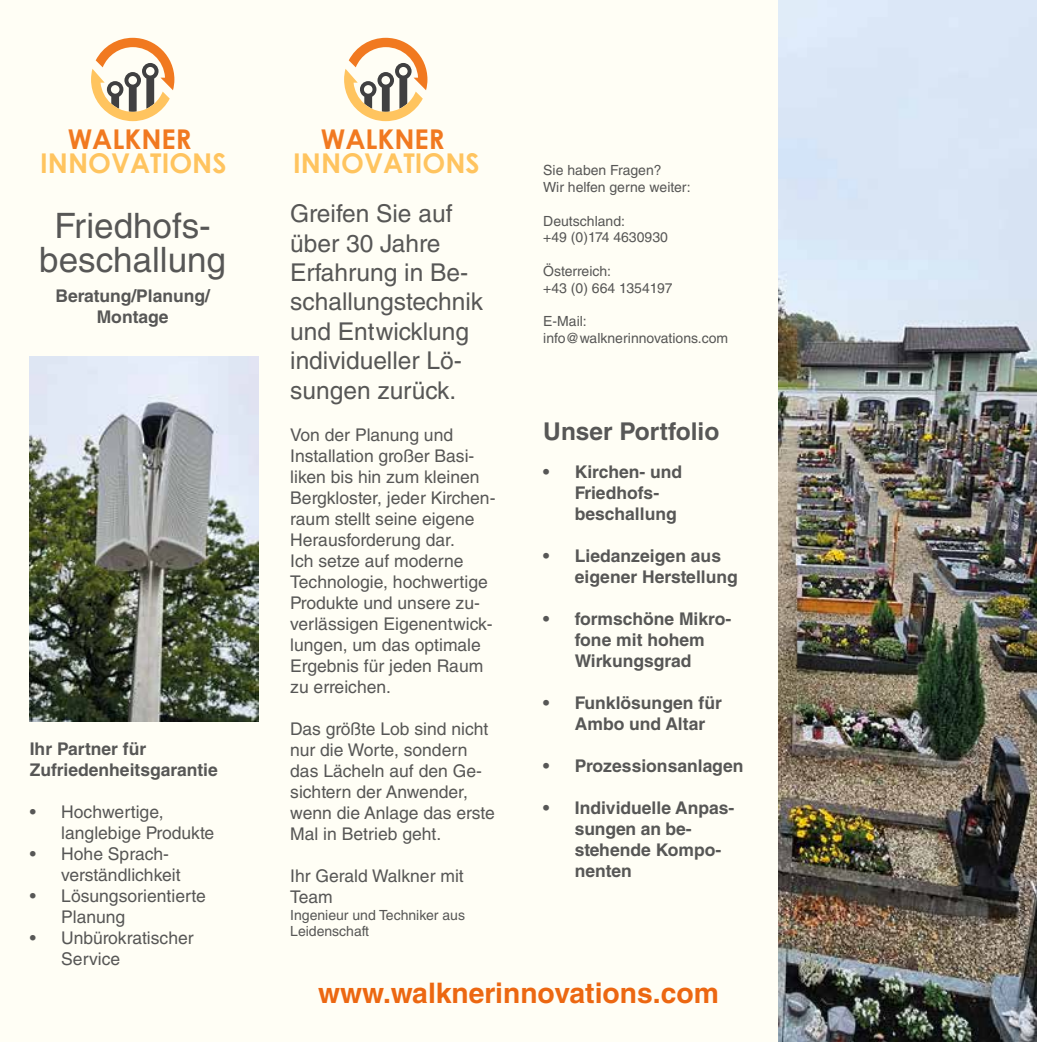
<style>
.page{position:relative;width:1037px;height:1042px;background:#fffef5}
.page>*{position:absolute;margin:0;border:0;box-sizing:border-box;transform-origin:0 0}
.t1{font:35px/33.2px "Helvetica LT Std";color:#575756;text-align:center}
.t2{font:700 28.35px "Helvetica LT Std";color:#ec6711}
.t3{font:700 27.3px "Century Gothic";color:#ffc45f}
.t4{font:700 27.3px "Century Gothic";color:#f17920}
.t5{font:24.5px/29.4px "Helvetica LT Std";color:#575756}
.t6{font:700 24.5px "Helvetica LT Std";color:#575756}
.t7{font:17.5px/21px "Helvetica LT Std";color:#575756}
.t8{font:700 17.5px/21px "Helvetica LT Std";color:#575756}
.t9{font:14px/16.8px "Helvetica LT Std";color:#575756}
</style>
<div class="page">
<svg style="left:91px;top:38px;width:83px;height:83px"></svg>
<svg style="left:344px;top:38px;width:83px;height:83px"></svg>
<img style="left:30px;top:356px;width:228px;height:365px">
<img style="left:779px;top:0;width:258px;height:1042px">
<h3 class="t4" style="left:68px;top:118px;width:125px">WALKNER</h3>
<h3 class="t3" style="left:40px;top:142px;width:188px">INNOVATIONS</h3>
<h1 class="t1" style="left:39px;top:209px;width:188px">Friedhofs&shy;beschallung</h1>
<p class="t8" style="left:55px;top:285px;width:156px;text-align:center">Beratung/Planung/<br>Montage</p>
<p class="t8" style="left:30px;top:738px;width:190px">Ihr Partner für<br>Zufriedenheitsgarantie</p>
<p class="t7" style="left:61px;top:801px;width:155px;text-indent:-32px">• Hochwertige, langlebige Produkte</p>
<p class="t7" style="left:61px;top:843px;width:121px;text-indent:-32px">• Hohe Sprach&shy;verständlichkeit</p>
<p class="t7" style="left:61px;top:885px;width:146px;text-indent:-32px">• Lösungsorientierte<br>Planung</p>
<p class="t7" style="left:61px;top:927px;width:134px;text-indent:-32px">• Unbürokratischer<br>Service</p>
<h3 class="t4" style="left:321px;top:118px;width:125px">WALKNER</h3>
<h3 class="t3" style="left:293px;top:142px;width:188px">INNOVATIONS</h3>
<h3 class="t5" style="left:290px;top:199px;width:194px">Greifen Sie auf über 30 Jahre<br>Erfahrung in Be&shy;schallungstechnik und Entwicklung individueller Lö&shy;sungen zurück.</h3>
<p class="t7" style="left:290px;top:424px;width:207px">Von der Planung und<br>Installation großer Basi&shy;liken bis hin zum kleinen<br>Bergkloster, jeder Kirchen&shy;raum stellt seine eigene<br>Herausforderung dar.<br>Ich setze auf moderne<br>Technologie, hochwertige<br>Produkte und unsere zu&shy;verlässigen Eigenentwick&shy;lungen, um das optimale<br>Ergebnis für jeden Raum zu erreichen.</p>
<p class="t7" style="left:290px;top:718px;width:206px">Das größte Lob sind nicht nur die Worte, sondern das Lächeln auf den Ge&shy;sichtern der Anwender, wenn die Anlage das erste<br>Mal in Betrieb geht.</p>
<p class="t7" style="left:290px;top:865px;width:175px">Ihr Gerald Walkner mit<br>Team</p>
<p class="t9" style="left:290px;top:906px;width:176px">Ingenieur und Techniker aus<br>Leidenschaft</p>
<p class="t9" style="left:543px;top:162px;width:149px">Sie haben Fragen?<br>Wir helfen gerne weiter:</p>
<p class="t9" style="left:543px;top:212px;width:126px">Deutschland:<br>+49 (0)174 4630930</p>
<p class="t9" style="left:543px;top:263px;width:131px">Österreich:<br>+43 (0) 664 1354197</p>
<p class="t9" style="left:543px;top:313px;width:186px">E-Mail: info@walknerinnovations.com</p>
<h3 class="t6" style="left:543px;top:416px;width:177px">Unser Portfolio</h3>
<p class="t8" style="left:575px;top:461px;width:109px;text-indent:-32px">• Kirchen- und<br>Friedhofs&shy;beschallung</p>
<p class="t8" style="left:575px;top:545px;width:165px;text-indent:-32px">• Liedanzeigen aus eigener Herstellung</p>
<p class="t8" style="left:543px;top:608px;width:189px;text-align:center">• formschöne Mikro&shy;fone mit hohem<br>Wirkungsgrad</p>
<p class="t8" style="left:575px;top:692px;width:148px;text-indent:-32px">• Funklösungen für<br>Ambo und Altar</p>
<p class="t8" style="left:543px;top:755px;width:202px">• Prozessionsanlagen</p>
<p class="t8" style="left:575px;top:797px;width:161px;text-indent:-32px">• Individuelle Anpas&shy;sungen an be&shy;stehende Kompo&shy;nenten</p>
<h2 class="t2" style="left:318px;top:976px;width:402px">www.walknerinnovations.com</h2>
</div>
